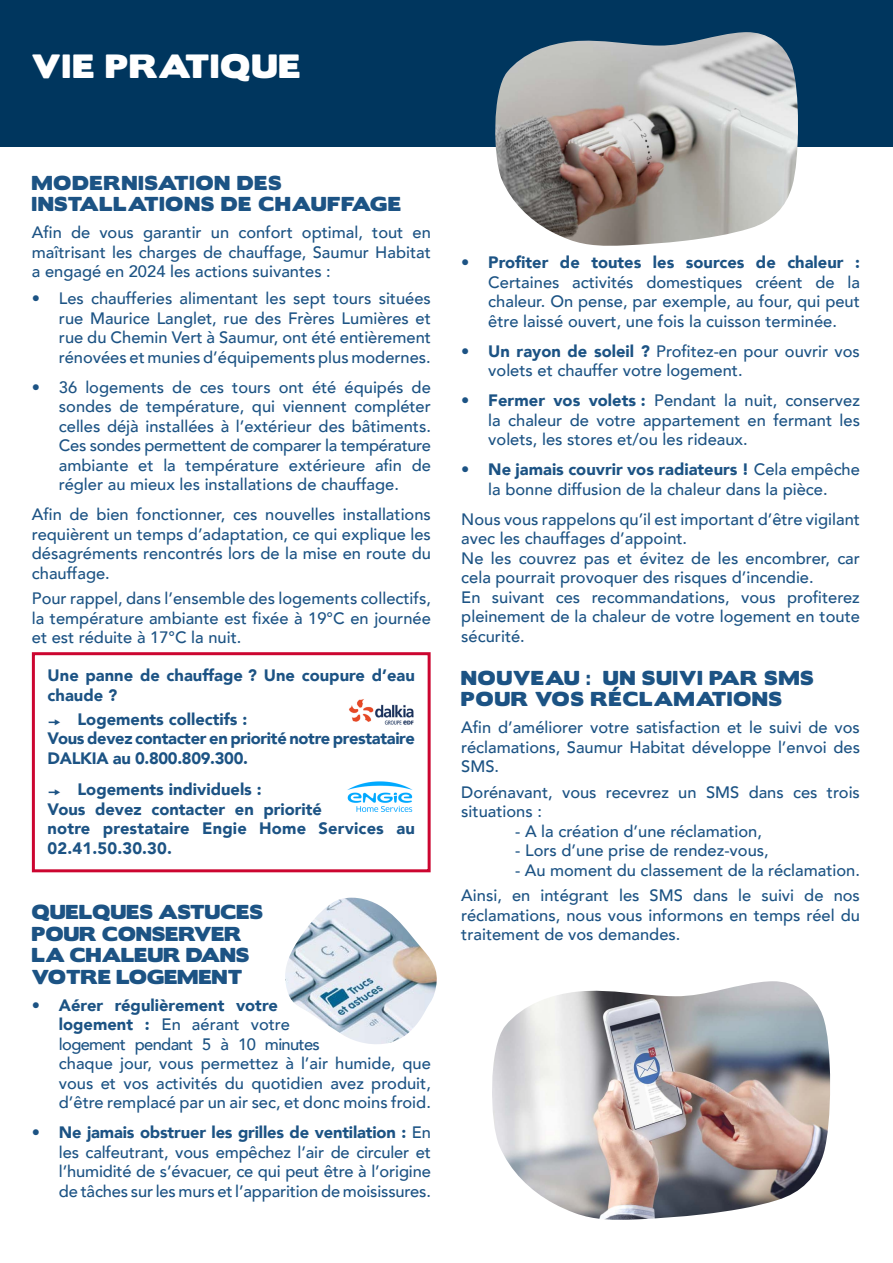
<style>
.page{position:relative;width:893px;height:1263px;background:#fff}
.page>*{position:absolute;margin:0;border:0;box-sizing:border-box;transform-origin:0 0}
.t1{font:30px "Boris Black Bloxx";letter-spacing:.05em;color:#fff}
.t2{font:18px/21.6px "Boris Black Bloxx";letter-spacing:.06em;color:#1c5384}
.t3{font:18px/21.6px "Boris Black Bloxx";letter-spacing:.02em;color:#1c5384}
.t4{font:500 16.5px/19.5px "Avenir";color:#1c5384;text-align:justify}
.t5{font:900 16.5px/19.5px "Avenir";color:#1c5384}
.t6{font:900 16.5px/19.5px "Avenir";letter-spacing:-.02em;color:#1c5384}
.s1{font-weight:900}
</style>
<div class="page">
<img style="left:349px;top:699px;width:65px;height:26px">
<img style="left:347px;top:781px;width:66px;height:31px">
<div style="left:32px;top:652px;width:399px;height:220px;border:3px solid #cc0530"></div>
<div style="left:0;top:0;width:893px;height:147px;background:#00365e"></div>
<img style="left:495px;top:32px;width:303px;height:214px">
<img style="left:285px;top:898px;width:152px;height:146px">
<img style="left:492px;top:981px;width:339px;height:239px">
<p class="t1" style="left:32px;top:43px;width:270px">VIE PRATIQUE</p>
<p class="t2" style="left:32px;top:172px;width:251px">MODERNISATION DES</p>
<p class="t2" style="left:32px;top:194px;width:371px">INSTALLATIONS DE CHAUFFAGE</p>
<p class="t4" style="left:32px;top:222px;width:401px">Afin de vous garantir un confort optimal, tout en maîtrisant les charges de chauffage, Saumur Habitat a engagé en 2024 les actions suivantes :</p>
<p class="t4" style="left:59px;top:288px;width:374px;text-indent:-27px">• Les chaufferies alimentant les sept tours situées rue Maurice Langlet, rue des Frères Lumières et rue du Chemin Vert à Saumur, ont été entièrement rénovées et munies d’équipements plus modernes.</p>
<p class="t4" style="left:59px;top:376px;width:374px;text-indent:-27px">• 36 logements de ces tours ont été équipés de sondes de température, qui viennent compléter celles déjà installées à l’extérieur des bâtiments.<br>Ces sondes permettent de comparer la température ambiante et la température extérieure afin de régler au mieux les installations de chauffage.</p>
<p class="t4" style="left:32px;top:504px;width:401px">Afin de bien fonctionner, ces nouvelles installations requièrent un temps d’adaptation, ce qui explique les désagréments rencontrés lors de la mise en route du chauffage.</p>
<p class="t4" style="left:32px;top:588px;width:401px">Pour rappel, dans l’ensemble des logements collectifs, la température ambiante est fixée à 19°C en journée et est réduite à 17°C la nuit.</p>
<p class="t5" style="left:48px;top:665px;width:369px">Une panne de chauffage ? Une coupure d’eau chaude ?</p>
<p class="t5" style="left:77px;top:709px;width:171px">Logements collectifs :</p>
<p class="t6" style="left:48px;top:728px;width:369px">Vous devez contacter en priorité notre prestataire<br>DALKIA au 0.800.809.300.</p>
<p class="t5" style="left:77px;top:779px;width:186px">Logements individuels :</p>
<p class="t5" style="left:48px;top:799px;width:369px">Vous devez contacter en priorité<br>notre prestataire Engie Home Services au<br>02.41.50.30.30.</p>
<p class="t3" style="left:32px;top:902px;width:233px">QUELQUES ASTUCES<br>POUR CONSERVER<br>LA CHALEUR DANS<br>VOTRE LOGEMENT</p>
<p class="t4" style="left:59px;top:994px;width:373px;text-align:left;text-indent:-27px"><span class="s1">• Aérer régulièrement votre<br>logement :</span> En aérant votre<br>logement pendant 5 à 10 minutes<br>chaque jour, vous permettez à l’air humide, que vous et vos activités du quotidien avez produit, d’être remplacé par un air sec, et donc moins froid.</p>
<p class="t4" style="left:59px;top:1122px;width:374px;text-indent:-27px"><span class="s1">• Ne jamais obstruer les grilles de ventilation :</span> En les calfeutrant, vous empêchez l’air de circuler et l’humidité de s’évacuer, ce qui peut être à l’origine de tâches sur les murs et l’apparition de moisissures.</p>
<p class="t4" style="left:488px;top:252px;width:373px;text-indent:-27px"><span class="s1">• Profiter de toutes les sources de chaleur :<br></span>Certaines activités domestiques créent de la chaleur. On pense, par exemple, au four, qui peut être laissé ouvert, une fois la cuisson terminée.</p>
<p class="t4" style="left:488px;top:340px;width:373px;text-indent:-27px"><span class="s1">• Un rayon de soleil ?</span> Profitez-en pour ouvrir vos volets et chauffer votre logement.</p>
<p class="t4" style="left:488px;top:390px;width:373px;text-indent:-27px"><span class="s1">• Fermer vos volets :</span> Pendant la nuit, conservez la chaleur de votre appartement en fermant les volets, les stores et/ou les rideaux.</p>
<p class="t4" style="left:461px;top:459px;width:400px;text-align:center"><span class="s1">• Ne jamais couvrir vos radiateurs !</span> Cela empêche la bonne diffusion de la chaleur dans la pièce.</p>
<p class="t4" style="left:461px;top:508px;width:400px">Nous vous rappelons qu’il est important d’être vigilant avec les chauffages d’appoint.</p>
<p class="t4" style="left:461px;top:547px;width:400px">Ne les couvrez pas et évitez de les encombrer, car cela pourrait provoquer des risques d’incendie.</p>
<p class="t4" style="left:461px;top:586px;width:400px">En suivant ces recommandations, vous profiterez pleinement de la chaleur de votre logement en toute sécurité.</p>
<p class="t2" style="left:461px;top:667px;width:354px">NOUVEAU : UN SUIVI PAR SMS<br>POUR VOS RÉCLAMATIONS</p>
<p class="t4" style="left:461px;top:717px;width:400px">Afin d’améliorer votre satisfaction et le suivi de vos réclamations, Saumur Habitat développe l’envoi des SMS.</p>
<p class="t4" style="left:461px;top:781px;width:400px">Dorénavant, vous recevrez un SMS dans ces trois situations :</p>
<p class="t4" style="left:515px;top:820px;width:248px">- A la création d’une réclamation,</p>
<p class="t4" style="left:515px;top:840px;width:255px">- Lors d’une prise de rendez-vous,</p>
<p class="t4" style="left:515px;top:859px;width:346px">- Au moment du classement de la réclamation.</p>
<p class="t4" style="left:461px;top:885px;width:400px">Ainsi, en intégrant les SMS dans le suivi de nos réclamations, nous vous informons en temps réel du traitement de vos demandes.</p>
</div>
